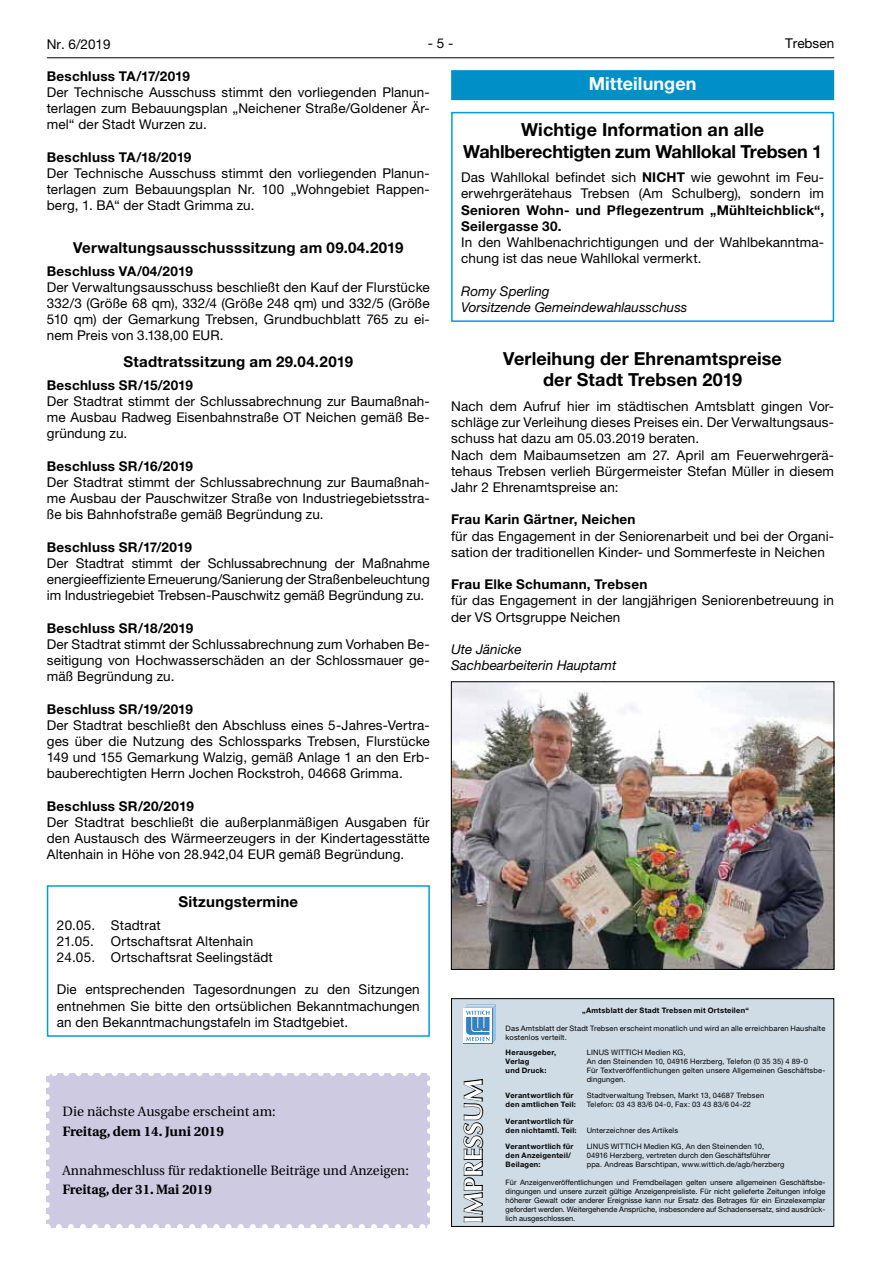
<style>
.page{position:relative;width:881px;height:1263px;background:#fff}
.page>*{position:absolute;margin:0;border:0;box-sizing:border-box;transform-origin:0 0}
.t1{font:700 25.5px "Optima LT";letter-spacing:.015em;color:#fff}
.t2{font:700 18px/21.6px "Helvetica Neue LT";letter-spacing:.005em;color:#000;text-align:center}
.t3{font:700 18px "Helvetica Neue LT";letter-spacing:.005em;color:#fff}
.t4{font:700 15px "Helvetica Neue LT";letter-spacing:.015em;color:#000}
.t5{font:13.5px/16.2px "Helvetica Neue LT";letter-spacing:.01em;color:#000;text-align:justify}
.t6{font:700 13.5px/16.2px "Helvetica Neue LT";letter-spacing:.02em;color:#000}
.t7{font:13.5px "Utopia";color:#000}
.t8{font:italic 13.5px/16.2px "Helvetica Neue LT";color:#000}
.t9{font:700 13.5px "Utopia";color:#000}
.t10{font:7.5px/9px "Helvetica Neue LT";letter-spacing:.02em;color:#000}
.t11{font:700 7.5px/9px "Helvetica Neue LT";letter-spacing:.03em;color:#000}
.t12{font:7.5px "Helvetica Neue LT";color:#000}
.s1{font-weight:700}
</style>
<div class="page">
<hr style="left:47px;top:57px;width:786px;height:1px;background:#000">
<div style="left:451px;top:70px;width:382px;height:30px;background:#008fc7"></div>
<div style="left:451px;top:112px;width:382px;height:210px;border:2px solid #009dde"></div>
<img style="left:453px;top:683px;width:378px;height:285px">
<div style="left:451px;top:681px;width:382px;height:289px;border:1px solid #000"></div>
<div style="left:47px;top:885px;width:382px;height:152px;border:2px solid #009dde"></div>
<div style="left:47px;top:1073px;width:382px;height:154px;background:#cdcae1"></div>
<svg style="left:59px;top:1224px;width:364px;height:4px"></svg>
<svg style="left:46px;top:1085px;width:4px;height:142px"></svg>
<svg style="left:427px;top:1073px;width:3px;height:142px"></svg>
<svg style="left:47px;top:1073px;width:370px;height:3px"></svg>
<div style="left:451px;top:998px;width:382px;height:229px;background:#d0dce5;border:1px solid #000"></div>
<svg style="left:463px;top:1078px;width:21px;height:145px"></svg>
<div style="left:463px;top:1008px;width:29px;height:35px;background:#fff"></div>
<svg style="left:464px;top:1005px;width:32px;height:37px"></svg>
<p class="t5" style="left:47px;top:36px;width:65px">Nr. 6/2019</p>
<p class="t5" style="left:427px;top:35px;width:27px">- 5 -</p>
<p class="t5" style="left:784px;top:35px;width:51px">Trebsen</p>
<h2 class="t3" style="left:588px;top:72px;width:109px">Mitteilungen</h2>
<h2 class="t2" style="left:463px;top:118px;width:360px">Wichtige Information an alle<br>Wahlberechtigten zum Wahllokal Trebsen 1</h2>
<p class="t5" style="left:461px;top:169px;width:364px">Das Wahllokal befindet sich <span class="s1">NICHT</span> wie gewohnt im Feu&shy;erwehrgerätehaus Trebsen (Am Schulberg), sondern im</p>
<p class="t6" style="left:461px;top:201px;width:364px">Senioren Wohn- und Pflegezentrum „Mühlteichblick“,<br>Seilergasse 30.</p>
<p class="t5" style="left:461px;top:234px;width:364px">In den Wahlbenachrichtigungen und der Wahlbekanntma&shy;chung ist das neue Wahllokal vermerkt.</p>
<p class="t8" style="left:461px;top:283px;width:228px">Romy Sperling<br>Vorsitzende Gemeindewahlausschuss</p>
<h2 class="t2" style="left:503px;top:347px;width:280px">Verleihung der Ehrenamtspreise der Stadt Trebsen 2019</h2>
<p class="t5" style="left:451px;top:398px;width:384px;text-align:left">Nach dem Aufruf hier im städtischen Amtsblatt gingen Vor&shy;schläge zur Verleihung dieses Preises ein. Der Verwaltungsaus&shy;schuss hat dazu am 05.03.2019 beraten.<br>Nach dem Maibaumsetzen am 27. April am Feuerwehrgerä&shy;tehaus Trebsen verlieh Bürgermeister Stefan Müller in diesem Jahr 2 Ehrenamtspreise an:</p>
<p class="t6" style="left:451px;top:511px;width:186px">Frau Karin Gärtner, Neichen</p>
<p class="t5" style="left:451px;top:528px;width:384px">für das Engagement in der Seniorenarbeit und bei der Organi&shy;sation der traditionellen Kinder- und Sommerfeste in Neichen</p>
<p class="t6" style="left:451px;top:576px;width:198px">Frau Elke Schumann, Trebsen</p>
<p class="t5" style="left:451px;top:592px;width:384px">für das Engagement in der langjährigen Seniorenbetreuung in der VS Ortsgruppe Neichen</p>
<p class="t8" style="left:451px;top:641px;width:167px">Ute Jänicke<br>Sachbearbeiterin Hauptamt</p>
<p class="t6" style="left:47px;top:68px;width:145px">Beschluss TA/17/2019</p>
<p class="t5" style="left:47px;top:84px;width:384px">Der Technische Ausschuss stimmt den vorliegenden Planun&shy;terlagen zum Bebauungsplan „Neichener Straße/Goldener Är&shy;mel“ der Stadt Wurzen zu.</p>
<p class="t6" style="left:47px;top:149px;width:146px">Beschluss TA/18/2019</p>
<p class="t5" style="left:47px;top:165px;width:384px">Der Technische Ausschuss stimmt den vorliegenden Planun&shy;terlagen zum Bebauungsplan Nr. 100 „Wohngebiet Rappen&shy;berg, 1. BA“ der Stadt Grimma zu.</p>
<p class="t4" style="left:73px;top:238px;width:332px">Verwaltungsausschusssitzung am 09.04.2019</p>
<p class="t6" style="left:47px;top:262px;width:147px">Beschluss VA/04/2019</p>
<p class="t5" style="left:47px;top:279px;width:384px">Der Verwaltungsausschuss beschließt den Kauf der Flurstücke 332/3 (Größe 68 qm), 332/4 (Größe 248 qm) und 332/5 (Größe 510 qm) der Gemarkung Trebsen, Grundbuchblatt 765 zu ei&shy;nem Preis von 3.138,00 EUR.</p>
<p class="t4" style="left:124px;top:352px;width:231px">Stadtratssitzung am 29.04.2019</p>
<p class="t6" style="left:47px;top:376px;width:148px">Beschluss SR/15/2019</p>
<p class="t5" style="left:47px;top:393px;width:384px">Der Stadtrat stimmt der Schlussabrechnung zur Baumaßnah&shy;me Ausbau Radweg Eisenbahnstraße OT Neichen gemäß Be&shy;gründung zu.</p>
<p class="t6" style="left:47px;top:457px;width:148px">Beschluss SR/16/2019</p>
<p class="t5" style="left:47px;top:474px;width:384px">Der Stadtrat stimmt der Schlussabrechnung zur Baumaßnah&shy;me Ausbau der Pauschwitzer Straße von Industriegebietsstra&shy;ße bis Bahnhofstraße gemäß Begründung zu.</p>
<p class="t6" style="left:47px;top:538px;width:146px">Beschluss SR/17/2019</p>
<p class="t5" style="left:47px;top:555px;width:384px">Der Stadtrat stimmt der Schlussabrechnung der Maßnahme energieeffiziente Erneuerung/Sanierung der Straßenbeleuchtung im Industriegebiet Trebsen-Pauschwitz gemäß Begründung zu.</p>
<p class="t6" style="left:47px;top:619px;width:148px">Beschluss SR/18/2019</p>
<p class="t5" style="left:47px;top:636px;width:384px">Der Stadtrat stimmt der Schlussabrechnung zum Vorhaben Be&shy;seitigung von Hochwasserschäden an der Schlossmauer ge&shy;mäß Begründung zu.</p>
<p class="t6" style="left:47px;top:700px;width:148px">Beschluss SR/19/2019</p>
<p class="t5" style="left:47px;top:717px;width:384px">Der Stadtrat beschließt den Abschluss eines 5-Jahres-Vertra&shy;ges über die Nutzung des Schlossparks Trebsen, Flurstücke 149 und 155 Gemarkung Walzig, gemäß Anlage 1 an den Erb&shy;bauberechtigten Herrn Jochen Rockstroh, 04668 Grimma.</p>
<p class="t6" style="left:47px;top:798px;width:148px">Beschluss SR/20/2019</p>
<p class="t5" style="left:47px;top:814px;width:384px">Der Stadtrat beschließt die außerplanmäßigen Ausgaben für den Austausch des Wärmeerzeugers in der Kindertagesstätte Altenhain in Höhe von 28.942,04 EUR gemäß Begründung.</p>
<p class="t4" style="left:178px;top:892px;width:121px">Sitzungstermine</p>
<p class="t5" style="left:57px;top:916px;width:105px">20.05. Stadtrat<br>21.05.</p>
<p class="t5" style="left:57px;top:933px;width:217px;text-indent:54px">Ortschaftsrat Altenhain<br>24.05. Ortschaftsrat Seelingstädt</p>
<p class="t5" style="left:57px;top:981px;width:364px">Die entsprechenden Tagesordnungen zu den Sitzungen entnehmen Sie bitte den ortsüblichen Bekanntmachungen an den Bekanntmachungstafeln im Stadtgebiet.</p>
<p class="t11" style="left:582px;top:1005px;width:168px">„Amtsblatt der Stadt Trebsen mit Ortsteilen“</p>
<p class="t10" style="left:505px;top:1023px;width:321px">Das Amtsblatt der Stadt Trebsen erscheint monatlich und wird an alle erreichbaren Haushalte kostenlos verteilt.</p>
<p class="t11" style="left:505px;top:1047px;width:52px">Herausgeber,</p>
<p class="t10" style="left:586px;top:1047px;width:100px">LINUS WITTICH Medien KG,</p>
<p class="t11" style="left:505px;top:1056px;width:25px">Verlag</p>
<p class="t10" style="left:586px;top:1056px;width:223px">An den Steinenden 10, 04916 Herzberg, Telefon (0 35 35) 4 89-0</p>
<p class="t11" style="left:505px;top:1065px;width:42px">und Druck:</p>
<p class="t10" style="left:586px;top:1065px;width:240px">Für Textveröffentlichungen gelten unsere Allgemeinen Geschäftsbe&shy;dingungen.</p>
<p class="t11" style="left:505px;top:1091px;width:69px">Verantwortlich für</p>
<p class="t10" style="left:586px;top:1091px;width:179px">Stadtverwaltung Trebsen, Markt 13, 04687 Trebsen</p>
<p class="t11" style="left:505px;top:1100px;width:72px">den amtlichen Teil:</p>
<p class="t10" style="left:586px;top:1100px;width:166px">Telefon: 03 43 83/6 04-0, Fax: 03 43 83/6 04-22</p>
<p class="t11" style="left:505px;top:1116px;width:72px">Verantwortlich für den nichtamtl. Teil:</p>
<p class="t10" style="left:586px;top:1125px;width:93px">Unterzeichner des Artikels</p>
<p class="t11" style="left:505px;top:1142px;width:69px">Verantwortlich für</p>
<p class="t10" style="left:586px;top:1142px;width:179px">LINUS WITTICH Medien KG, An den Steinenden 10,</p>
<p class="t11" style="left:505px;top:1151px;width:67px">den Anzeigenteil/</p>
<p class="t10" style="left:586px;top:1151px;width:185px">04916 Herzberg, vertreten durch den Geschäftsführer</p>
<p class="t11" style="left:505px;top:1160px;width:36px">Beilagen:</p>
<p class="t10" style="left:586px;top:1160px;width:199px">ppa. Andreas Barschtipan, www.wittich.de/agb/herzberg</p>
<p class="t10" style="left:505px;top:1178px;width:321px;text-align:justify">Für Anzeigenveröffentlichungen und Fremdbeilagen gelten unsere allgemeinen Geschäftsbe&shy;dingungen und unsere zurzeit gültige Anzeigenpreisliste. Für nicht gelieferte Zeitungen infolge höherer Gewalt oder anderer Ereignisse kann nur Ersatz des Betrages für ein Einzelexemplar gefordert werden. Weitergehende Ansprüche, insbesondere auf Schadensersatz, sind ausdrück-</p>
<h1 class="t1" style="left:458px;top:1223px;width:146px;rotate:-90deg">IMPRESSUM</h1>
<p class="t7" style="left:63px;top:1104px;width:214px">Die nächste Ausgabe erscheint am:</p>
<p class="t9" style="left:63px;top:1123px;width:163px">Freitag, dem 14. Juni 2019</p>
<p class="t7" style="left:63px;top:1162px;width:348px">Annahmeschluss für redaktionelle Beiträge und Anzeigen:</p>
<p class="t9" style="left:63px;top:1182px;width:151px">Freitag, der 31. Mai 2019</p>
<p class="t12" style="left:505px;top:1214px;width:71px">lich ausgeschlossen.</p>
</div>
